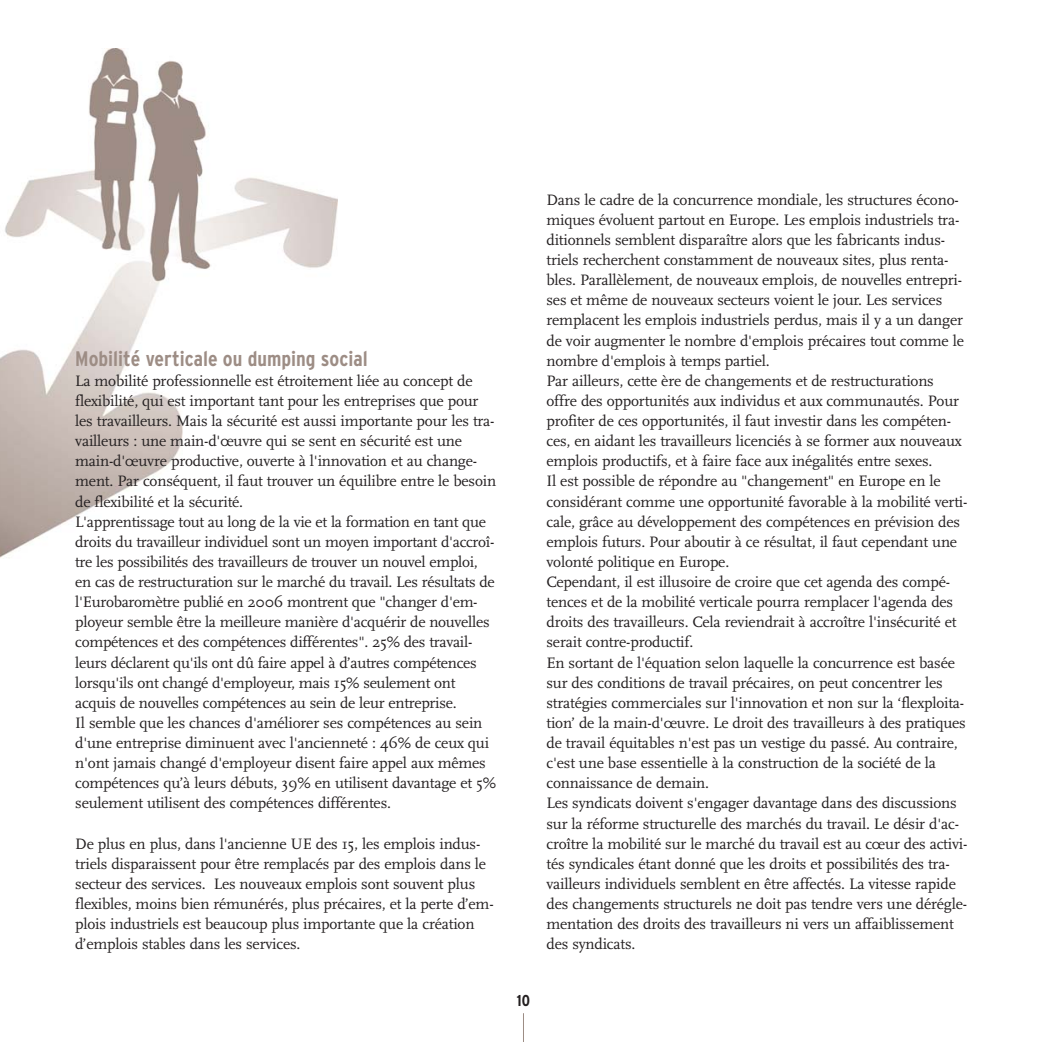
<style>
.page{position:relative;width:1042px;height:1042px;background:#fff}
.page>*{position:absolute;margin:0;border:0;box-sizing:border-box;transform-origin:0 0}
.t1{font:700 condensed 21px "Interstate";color:#9d8d85}
.t2{font:15.75px/20.1px "Scala";letter-spacing:-.01em;color:#231f20}
.t3{font:700 condensed 15.75px "Interstate";color:#231f20}
</style>
<div class="page">
<svg style="left:0;top:48px;width:524px;height:994px"></svg>
<h1 class="t1" style="left:75px;top:350px;width:294px">Mobilité verticale ou dumping social</h1>
<p class="t2" style="left:75px;top:371px;width:423px">La mobilité professionnelle est étroitement liée au concept de flexibilité, qui est important tant pour les entreprises que pour les travailleurs. Mais la sécurité est aussi importante pour les tra&shy;vailleurs : une main-d'œuvre qui se sent en sécurité est une main-d'œuvre productive, ouverte à l'innovation et au change&shy;ment. Par conséquent, il faut trouver un équilibre entre le besoin de flexibilité et la sécurité.<br>L'apprentissage tout au long de la vie et la formation en tant que droits du travailleur individuel sont un moyen important d'accroî&shy;tre les possibilités des travailleurs de trouver un nouvel emploi, en cas de restructuration sur le marché du travail. Les résultats de l'Eurobaromètre publié en 2006 montrent que "changer d'em&shy;ployeur semble être la meilleure manière d'acquérir de nouvelles compétences et des compétences différentes". 25% des travail&shy;leurs déclarent qu'ils ont dû faire appel à d’autres compétences lorsqu'ils ont changé d'employeur, mais 15% seulement ont acquis de nouvelles compétences au sein de leur entreprise.<br>Il semble que les chances d'améliorer ses compétences au sein d'une entreprise diminuent avec l'ancienneté : 46% de ceux qui n'ont jamais changé d'employeur disent faire appel aux mêmes compétences qu’à leurs débuts, 39% en utilisent davantage et 5% seulement utilisent des compétences différentes.</p>
<p class="t2" style="left:75px;top:834px;width:420px">De plus en plus, dans l'ancienne UE des 15, les emplois indus&shy;triels disparaissent pour être remplacés par des emplois dans le secteur des services. Les nouveaux emplois sont souvent plus flexibles, moins bien rémunérés, plus précaires, et la perte d’em&shy;plois industriels est beaucoup plus importante que la création d’emplois stables dans les services.</p>
<p class="t3" style="left:517px;top:994px;width:15px">10</p>
<p class="t2" style="left:546px;top:190px;width:422px">Dans le cadre de la concurrence mondiale, les structures écono&shy;miques évoluent partout en Europe. Les emplois industriels tra&shy;ditionnels semblent disparaître alors que les fabricants indus&shy;triels recherchent constamment de nouveaux sites, plus renta&shy;bles. Parallèlement, de nouveaux emplois, de nouvelles entrepri&shy;ses et même de nouveaux secteurs voient le jour. Les services remplacent les emplois industriels perdus, mais il y a un danger de voir augmenter le nombre d'emplois précaires tout comme le nombre d'emplois à temps partiel.<br>Par ailleurs, cette ère de changements et de restructurations offre des opportunités aux individus et aux communautés. Pour profiter de ces opportunités, il faut investir dans les compéten&shy;ces, en aidant les travailleurs licenciés à se former aux nouveaux emplois productifs, et à faire face aux inégalités entre sexes.<br>Il est possible de répondre au "changement" en Europe en le considérant comme une opportunité favorable à la mobilité verti&shy;cale, grâce au développement des compétences en prévision des emplois futurs. Pour aboutir à ce résultat, il faut cependant une volonté politique en Europe.<br>Cependant, il est illusoire de croire que cet agenda des compé&shy;tences et de la mobilité verticale pourra remplacer l'agenda des droits des travailleurs. Cela reviendrait à accroître l'insécurité et serait contre-productif.<br>En sortant de l'équation selon laquelle la concurrence est basée sur des conditions de travail précaires, on peut concentrer les stratégies commerciales sur l'innovation et non sur la ‘flexploita&shy;tion’ de la main-d'œuvre. Le droit des travailleurs à des pratiques de travail équitables n'est pas un vestige du passé. Au contraire, c'est une base essentielle à la construction de la société de la connaissance de demain.<br>Les syndicats doivent s'engager davantage dans des discussions sur la réforme structurelle des marchés du travail. Le désir d'ac&shy;croître la mobilité sur le marché du travail est au cœur des activi&shy;tés syndicales étant donné que les droits et possibilités des tra&shy;vailleurs individuels semblent en être affectés. La vitesse rapide des changements structurels ne doit pas tendre vers une dérégle&shy;mentation des droits des travailleurs ni vers un affaiblissement des syndicats.</p>
</div>
